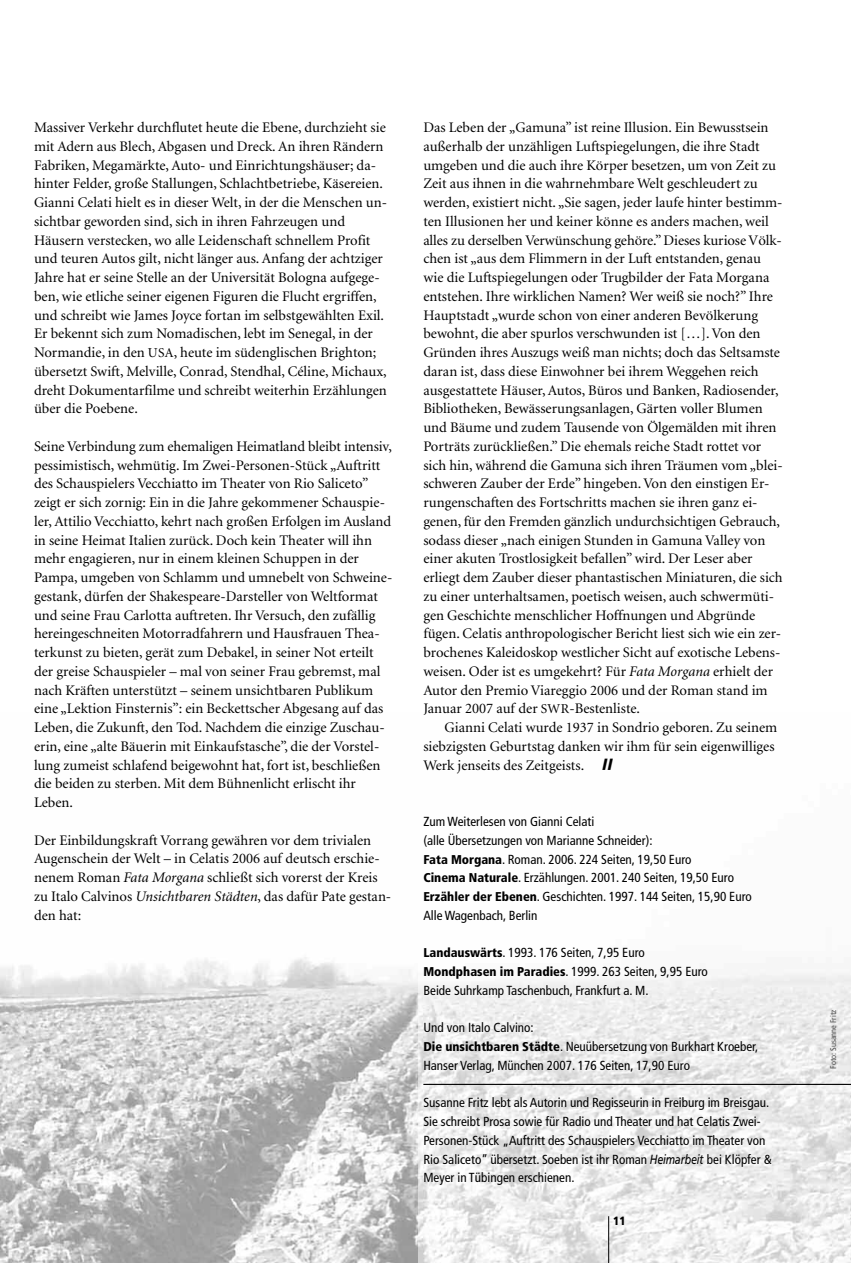
<style>
.page{position:relative;width:851px;height:1263px;background:#fff}
.page>*{position:absolute;margin:0;border:0;box-sizing:border-box;transform-origin:0 0}
.t1{font:14.7px/18.8px "Minion";color:#000}
.t2{font:condensed 13.2px/18.8px "Frutiger";color:#000}
.t3{font:900 condensed 12px "Frutiger";color:#000}
.t4{font:condensed 8.25px "Frutiger";color:#4d4d4d}
.s1{font-size:13.5px}
.s2{font-style:italic}
.s3{font-family:"Frutiger BQ";font-weight:900;font-style:italic;font-size:15px}
.s4{font-weight:900;font-size:12.75px}
.s5{font-family:"Frutiger BQ";font-style:italic;font-stretch:normal}
</style>
<div class="page">
<img style="left:0;top:957px;width:418px;height:306px">
<img style="left:418px;top:970px;width:432px;height:293px">
<hr style="left:608px;top:1216px;width:1px;height:47px;background:#000">
<hr style="left:423px;top:1084px;width:427px;height:1px;background:#000">
<p class="t1" style="left:34px;top:119px;width:354px">Massiver Verkehr durchflutet heute die Ebene, durchzieht sie mit Adern aus Blech, Abgasen und Dreck. An ihren Rändern Fabriken, Megamärkte, Auto- und Einrichtungshäuser; da&shy;hinter Felder, große Stallungen, Schlachtbetriebe, Käsereien.<br>Gianni Celati hielt es in dieser Welt, in der die Menschen un&shy;sichtbar geworden sind, sich in ihren Fahrzeugen und Häusern verstecken, wo alle Leidenschaft schnellem Profit und teuren Autos gilt, nicht länger aus. Anfang der achtziger Jahre hat er seine Stelle an der Universität Bologna aufgege&shy;ben, wie etliche seiner eigenen Figuren die Flucht ergriffen, und schreibt wie James Joyce fortan im selbstgewählten Exil.<br>Er bekennt sich zum Nomadischen, lebt im Senegal, in der Normandie, in den <span class="s1">USA</span>, heute im südenglischen Brighton; übersetzt Swift, Melville, Conrad, Stendhal, Céline, Michaux, dreht Dokumentarfilme und schreibt weiterhin Erzählungen über die Poebene.</p>
<p class="t1" style="left:34px;top:438px;width:360px">Seine Verbindung zum ehemaligen Heimatland bleibt intensiv, pessimistisch, wehmütig. Im Zwei-Personen-Stück „Auftritt des Schauspielers Vecchiatto im Theater von Rio Saliceto” zeigt er sich zornig: Ein in die Jahre gekommener Schauspie&shy;ler, Attilio Vecchiatto, kehrt nach großen Erfolgen im Ausland in seine Heimat Italien zurück. Doch kein Theater will ihn mehr engagieren, nur in einem kleinen Schuppen in der Pampa, umgeben von Schlamm und umnebelt von Schweine&shy;gestank, dürfen der Shakespeare-Darsteller von Weltformat und seine Frau Carlotta auftreten. Ihr Versuch, den zufällig hereingeschneiten Motorradfahrern und Hausfrauen Thea&shy;terkunst zu bieten, gerät zum Debakel, in seiner Not erteilt der greise Schauspieler – mal von seiner Frau gebremst, mal nach Kräften unterstützt – seinem unsichtbaren Publikum eine „Lektion Finsternis”: ein Beckettscher Abgesang auf das Leben, die Zukunft, den Tod. Nachdem die einzige Zuschau&shy;erin, eine „alte Bäuerin mit Einkaufstasche”, die der Vorstel&shy;lung zumeist schlafend beigewohnt hat, fort ist, beschließen die beiden zu sterben. Mit dem Bühnenlicht erlischt ihr Leben.</p>
<p class="t1" style="left:34px;top:832px;width:359px">Der Einbildungskraft Vorrang gewähren vor dem trivialen Augenschein der Welt – in Celatis 2006 auf deutsch erschie&shy;nenem Roman <span class="s2">Fata Morgana</span> schließt sich vorerst der Kreis zu Italo Calvinos <span class="s2">Unsichtbaren Städten</span>, das dafür Pate gestan&shy;den hat:</p>
<p class="t1" style="left:423px;top:119px;width:361px">Das Leben der „Gamuna” ist reine Illusion. Ein Bewusstsein außerhalb der unzähligen Luftspiegelungen, die ihre Stadt umgeben und die auch ihre Körper besetzen, um von Zeit zu Zeit aus ihnen in die wahrnehmbare Welt geschleudert zu werden, existiert nicht. „Sie sagen, jeder laufe hinter bestimm&shy;ten Illusionen her und keiner könne es anders machen, weil alles zu derselben Verwünschung gehöre.” Dieses kuriose Völk&shy;chen ist „aus dem Flimmern in der Luft entstanden, genau wie die Luftspiegelungen oder Trugbilder der Fata Morgana entstehen. Ihre wirklichen Namen? Wer weiß sie noch?” Ihre Hauptstadt „wurde schon von einer anderen Bevölkerung bewohnt, die aber spurlos verschwunden ist […]. Von den Gründen ihres Auszugs weiß man nichts; doch das Seltsamste daran ist, dass diese Einwohner bei ihrem Weggehen reich ausgestattete Häuser, Autos, Büros und Banken, Radiosender, Bibliotheken, Bewässerungsanlagen, Gärten voller Blumen und Bäume und zudem Tausende von Ölgemälden mit ihren Porträts zurückließen.” Die ehemals reiche Stadt rottet vor sich hin, während die Gamuna sich ihren Träumen vom „blei&shy;schweren Zauber der Erde” hingeben. Von den einstigen Er&shy;rungenschaften des Fortschritts machen sie ihren ganz ei&shy;genen, für den Fremden gänzlich undurchsichtigen Gebrauch, sodass dieser „nach einigen Stunden in Gamuna Valley von einer akuten Trostlosigkeit befallen” wird. Der Leser aber erliegt dem Zauber dieser phantastischen Miniaturen, die sich zu einer unterhaltsamen, poetisch weisen, auch schwermüti&shy;gen Geschichte menschlicher Hoffnungen und Abgründe fügen. Celatis anthropologischer Bericht liest sich wie ein zer&shy;brochenes Kaleidoskop westlicher Sicht auf exotische Lebens&shy;weisen. Oder ist es umgekehrt? Für <span class="s2">Fata Morgana</span> erhielt der Autor den Premio Viareggio 2006 und der Roman stand im Januar 2007 auf der <span class="s1">SWR</span>-Bestenliste.</p>
<p class="t1" style="left:423px;top:719px;width:355px;text-indent:21px">Gianni Celati wurde 1937 in Sondrio geboren. Zu seinem siebzigsten Geburtstag danken wir ihm für sein eigenwilliges<br>Werk jenseits des Zeitgeists. <span class="s3">ll</span></p>
<p class="t2" style="left:423px;top:813px;width:330px">Zum Weiterlesen von Gianni Celati<br>(alle Übersetzungen von Marianne Schneider):<br><span class="s4">Fata Morgana</span>. Roman. 2006. 224 Seiten, 19,50 Euro<br><span class="s4">Cinema Naturale</span>. Erzählungen. 2001. 240 Seiten, 19,50 Euro <span class="s4">Erzähler der Ebenen</span>. Geschichten. 1997. 144 Seiten, 15,90 Euro Alle Wagenbach, Berlin</p>
<p class="t2" style="left:423px;top:944px;width:286px"><span class="s4">Landauswärts</span>. 1993. 176 Seiten, 7,95 Euro<br><span class="s4">Mondphasen im Paradies</span>. 1999. 263 Seiten, 9,95 Euro<br>Beide Suhrkamp Taschenbuch, Frankfurt a. M.</p>
<p class="t2" style="left:423px;top:1019px;width:336px">Und von Italo Calvino:<br><span class="s4">Die unsichtbaren Städte</span>. Neuübersetzung von Burkhart Kroeber,<br>Hanser Verlag, München 2007. 176 Seiten, 17,90 Euro</p>
<p class="t2" style="left:423px;top:1094px;width:350px">Susanne Fritz lebt als Autorin und Regisseurin in Freiburg im Breisgau.<br>Sie schreibt Prosa sowie für Radio und Theater und hat Celatis Zwei-Personen-Stück „Auftritt des Schauspielers Vecchiatto im Theater von Rio Saliceto” übersetzt. Soeben ist ihr Roman <span class="s5">Heimarbeit</span> bei Klöpfer &amp; Meyer in Tübingen erschienen.</p>
<p class="t3" style="left:613px;top:1216px;width:14px">11</p>
<p class="t4" style="left:829px;top:1068px;width:60px;rotate:-90deg">Foto: Susanne Fritz</p>
</div>
